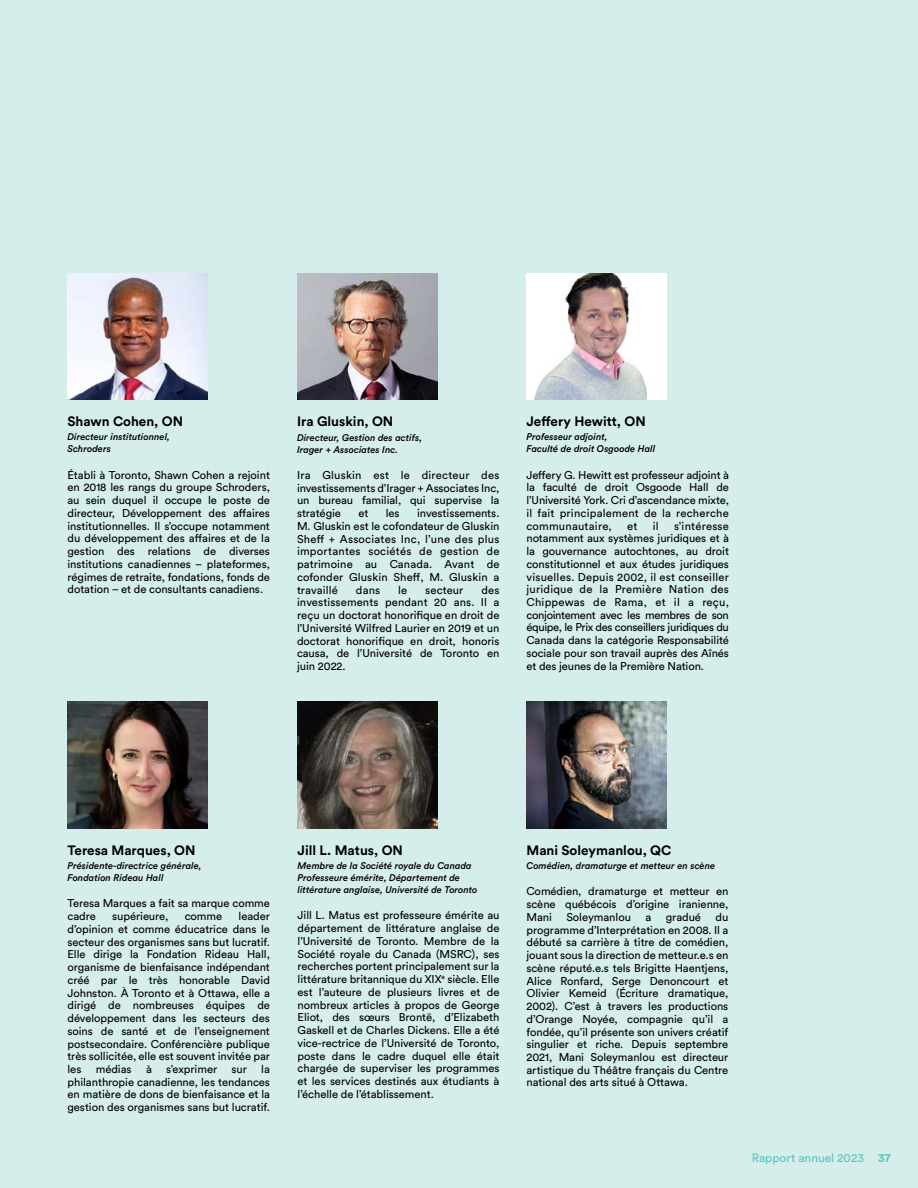
<style>
.page{position:relative;width:918px;height:1188px;background:#d6eeeb}
.page>*{position:absolute;margin:0;border:0;box-sizing:border-box;transform-origin:0 0}
.t1{font:700 13.5px "Circular Pro";color:#000}
.t2{font:12px "Circular Pro";color:#5bc4bf}
.t3{font:11.25px/12.8px "Circular Pro";letter-spacing:-.005em;color:#000;text-align:justify}
.t4{font:italic 500 9.6px/12px "Circular Std";color:#000}
.s1{font-weight:700}
</style>
<div class="page">
<img style="left:297px;top:273px;width:140px;height:126px">
<img style="left:68px;top:273px;width:140px;height:126px">
<img style="left:68px;top:702px;width:140px;height:126px">
<img style="left:298px;top:702px;width:140px;height:126px">
<img style="left:526px;top:702px;width:141px;height:126px">
<img style="left:526px;top:273px;width:141px;height:126px">
<p class="t1" style="left:68px;top:412px;width:117px">Shawn Cohen, ON</p>
<p class="t4" style="left:68px;top:431px;width:104px">Directeur institutionnel,<br>Schroders</p>
<p class="t3" style="left:68px;top:468px;width:204px">Établi à Toronto, Shawn Cohen a rejoint en 2018 les rangs du groupe Schroders, au sein duquel il occupe le poste de directeur, Développement des affaires institutionnelles. Il s’occupe notamment du développement des affaires et de la gestion des relations de diverses institutions canadiennes – plateformes, régimes de retraite, fondations, fonds de dotation – et de consultants canadiens.</p>
<p class="t1" style="left:297px;top:412px;width:98px">Ira Gluskin, ON</p>
<p class="t4" style="left:297px;top:431px;width:127px">Directeur, Gestion des actifs,<br>Irager + Associates Inc.</p>
<p class="t3" style="left:297px;top:468px;width:204px">Ira Gluskin est le directeur des investissements d’Irager + Associates Inc, un bureau familial, qui supervise la stratégie</p>
<p class="t3" style="left:297px;top:506px;width:204px;text-indent:120px">investissements.<br>M. Gluskin est le cofondateur de Gluskin Sheff + Associates Inc, l’une des plus importantes sociétés de gestion de patrimoine au Canada. Avant de cofonder Gluskin Sheff, M. Gluskin a travaillé</p>
<p class="t3" style="left:358px;top:506px;width:12px">et</p>
<p class="t3" style="left:386px;top:506px;width:15px">les</p>
<p class="t3" style="left:297px;top:583px;width:204px;text-indent:184px">des investissements pendant 20 ans. Il a reçu un doctorat honorifique en droit de l’Université Wilfred Laurier en 2019 et un doctorat honorifique en droit, honoris causa, de l’Université de Toronto en juin 2022.</p>
<p class="t3" style="left:356px;top:583px;width:26px">dans</p>
<p class="t3" style="left:398px;top:583px;width:11px">le</p>
<p class="t3" style="left:425px;top:583px;width:40px">secteur</p>
<p class="t1" style="left:526px;top:412px;width:121px">Jeffery Hewitt, ON</p>
<p class="t4" style="left:526px;top:431px;width:130px">Professeur adjoint,<br>Faculté de droit Osgoode Hall</p>
<p class="t3" style="left:526px;top:468px;width:204px">Jeffery G. Hewitt est professeur adjoint à la faculté de droit Osgoode Hall de l’Université York. Cri d’ascendance mixte, il fait principalement de la recherche communautaire,</p>
<p class="t3" style="left:526px;top:519px;width:204px;text-indent:148px">s’intéresse notamment aux systèmes juridiques et à la gouvernance autochtones, au droit constitutionnel et aux études juridiques visuelles. Depuis 2002, il est conseiller juridique de la Première Nation des Chippewas de Rama, et il a reçu, conjointement avec les membres de son équipe, le Prix des conseillers juridiques du Canada dans la catégorie Responsabilité sociale pour son travail auprès des Aînés et des jeunes de la Première Nation.</p>
<p class="t3" style="left:627px;top:519px;width:12px">et</p>
<p class="t3" style="left:653px;top:519px;width:7px">il</p>
<p class="t1" style="left:68px;top:841px;width:129px">Teresa Marques, ON</p>
<p class="t4" style="left:68px;top:859px;width:136px">Présidente-directrice générale,<br>Fondation Rideau Hall</p>
<p class="t3" style="left:68px;top:896px;width:204px">Teresa Marques a fait sa marque comme cadre</p>
<p class="t3" style="left:112px;top:909px;width:58px">supérieure,</p>
<p class="t3" style="left:185px;top:909px;width:39px">comme</p>
<p class="t3" style="left:68px;top:909px;width:204px;text-indent:171px">leader d’opinion et comme éducatrice dans le secteur des organismes sans but lucratif.<br>Elle dirige la Fondation Rideau Hall, organisme de bienfaisance indépendant créé par le très honorable David Johnston. À Toronto et à Ottawa, elle a dirigé de nombreuses équipes de développement dans les secteurs des soins de santé et de l’enseignement postsecondaire. Conférencière publique très sollicitée, elle est souvent invitée par les</p>
<p class="t3" style="left:96px;top:1062px;width:37px">médias</p>
<p class="t3" style="left:146px;top:1062px;width:7px">à</p>
<p class="t3" style="left:166px;top:1062px;width:52px">s’exprimer</p>
<p class="t3" style="left:232px;top:1062px;width:17px">sur</p>
<p class="t3" style="left:68px;top:1062px;width:204px;text-indent:194px">la philanthropie canadienne, les tendances en matière de dons de bienfaisance et la gestion des organismes sans but lucratif.</p>
<p class="t1" style="left:298px;top:841px;width:107px">Jill L. Matus, ON</p>
<p class="t4" style="left:298px;top:859px;width:181px">Membre de la Société royale du Canada<br>Professeure émérite, Département de littérature anglaise, Université de Toronto</p>
<p class="t3" style="left:298px;top:908px;width:203px">Jill L. Matus est professeure émérite au département de littérature anglaise de l’Université de Toronto. Membre de la Société royale du Canada (MSRC), ses recherches portent principalement sur la littérature britannique du XIX<sup>e</sup> siècle. Elle est l’auteure de plusieurs livres et de nombreux articles à propos de George Eliot, des sœurs Brontë, d’Elizabeth Gaskell et de Charles Dickens. Elle a été vice-rectrice de l’Université de Toronto, poste dans le cadre duquel elle était chargée de superviser les programmes et les services destinés aux étudiants à l’échelle de l’établissement.</p>
<p class="t1" style="left:526px;top:841px;width:147px">Mani Soleymanlou, QC</p>
<p class="t4" style="left:526px;top:859px;width:190px">Comédien, dramaturge et metteur en scène</p>
<p class="t3" style="left:526px;top:884px;width:203px">Comédien, dramaturge et metteur en scène québécois d’origine iranienne, Mani</p>
<p class="t3" style="left:526px;top:910px;width:203px;text-indent:189px">du programme d’Interprétation en 2008. Il a débuté sa carrière à titre de comédien, jouant sous la direction de metteur.e.s en scène réputé.e.s tels Brigitte Haentjens, Alice Ronfard, Serge Denoncourt et Olivier Kemeid (Écriture dramatique, 2002). C’est à travers les productions d’Orange Noyée, compagnie qu’il a fondée, qu’il présente son univers créatif singulier et riche. Depuis septembre 2021, Mani Soleymanlou est directeur artistique du Théâtre français du Centre national des arts situé à Ottawa.</p>
<p class="t3" style="left:566px;top:910px;width:66px">Soleymanlou</p>
<p class="t3" style="left:646px;top:910px;width:7px">a</p>
<p class="t3" style="left:666px;top:910px;width:37px">gradué</p>
<p class="t2" style="left:752px;top:1150px;width:141px">Rapport annuel 2023 <span class="s1">37</span></p>
</div>
